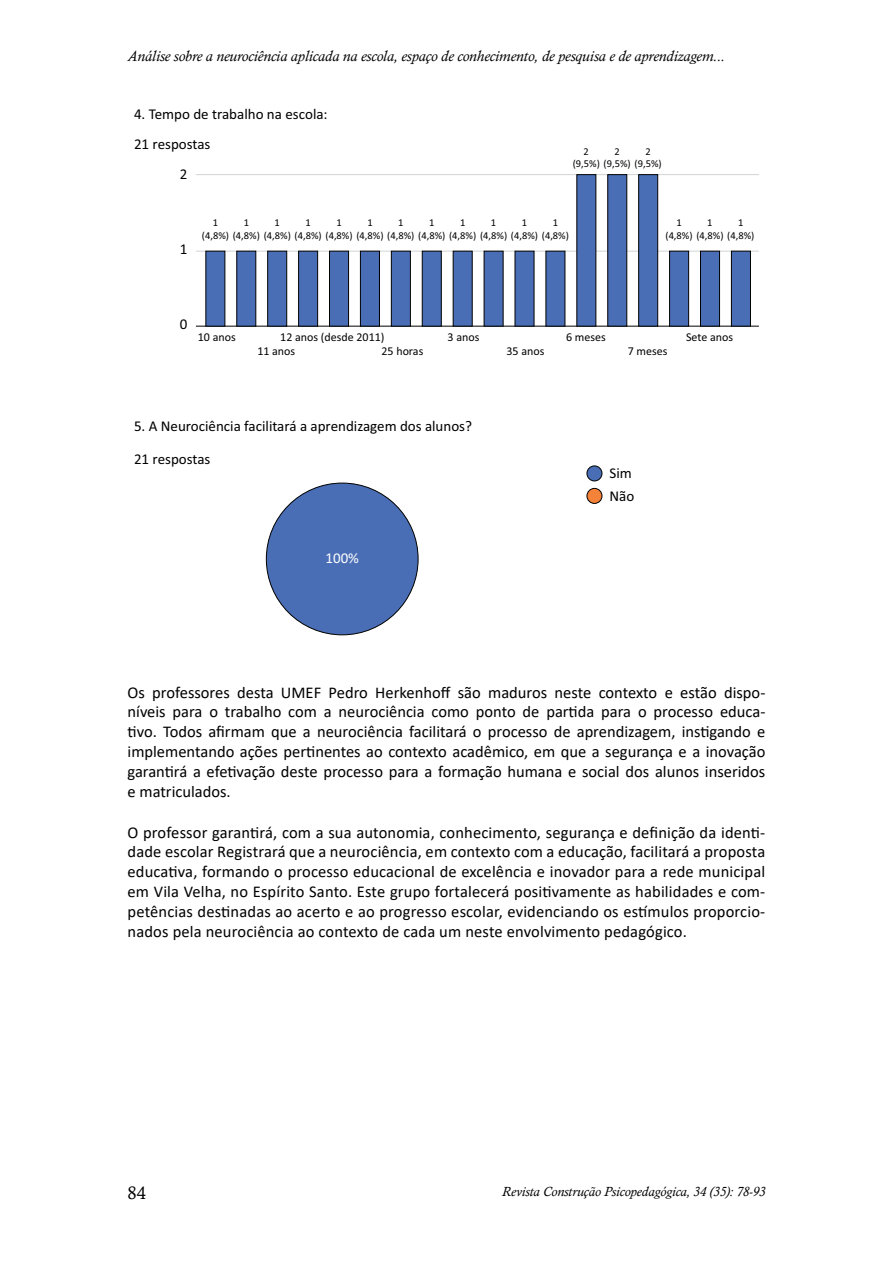
<style>
.page{position:relative;width:893px;height:1263px;background:#fff}
.page>*{position:absolute;margin:0;border:0;box-sizing:border-box;transform-origin:0 0}
.t1{font:18px "Calisto";color:#000}
.t2{font:16.5px/19.8px "Calibri";color:#000;text-align:justify}
.t3{font:15px/22.5px "Calibri";color:#000}
.t4{font:italic 15px "Calisto";color:#000}
.t5{font:15px "Calibri";color:#fff}
.t6{font:italic 13.5px "Calisto";color:#000}
.t7{font:12px "Calibri";color:#000}
.t8{font:10.5px/12.6px "Calibri";color:#000}
</style>
<div class="page">
<div style="left:266px;top:483px;width:152px;height:152px;background:#4a6eb5;border-radius:50%"></div>
<svg style="left:195px;top:325px;width:564px;height:179px"></svg>
<hr style="left:196px;top:251px;width:563px;height:1px;background:#d1d3d4">
<hr style="left:196px;top:174px;width:563px;height:1px;background:#d1d3d4">
<div style="left:515px;top:251px;width:19px;height:75px;background:#4a6eb5"></div>
<div style="left:484px;top:251px;width:19px;height:75px;background:#4a6eb5"></div>
<div style="left:453px;top:251px;width:20px;height:75px;background:#4a6eb5"></div>
<div style="left:422px;top:251px;width:20px;height:75px;background:#4a6eb5;border:1px solid #000"></div>
<div style="left:391px;top:251px;width:20px;height:75px;background:#4a6eb5;border:1px solid #000"></div>
<div style="left:360px;top:251px;width:20px;height:75px;background:#4a6eb5;border:1px solid #000"></div>
<div style="left:329px;top:251px;width:20px;height:75px;background:#4a6eb5;border:1px solid #000"></div>
<div style="left:298px;top:251px;width:20px;height:75px;background:#4a6eb5;border:1px solid #000"></div>
<div style="left:267px;top:251px;width:20px;height:75px;background:#4a6eb5;border:1px solid #000"></div>
<div style="left:236px;top:251px;width:20px;height:75px;background:#4a6eb5"></div>
<div style="left:205px;top:251px;width:20px;height:75px;background:#4a6eb5"></div>
<div style="left:545px;top:251px;width:20px;height:75px;background:#4a6eb5"></div>
<div style="left:700px;top:251px;width:20px;height:75px;background:#4a6eb5;border:1px solid #000"></div>
<div style="left:669px;top:251px;width:20px;height:75px;background:#4a6eb5;border:1px solid #000"></div>
<div style="left:731px;top:251px;width:20px;height:75px;background:#4a6eb5;border:1px solid #000"></div>
<div style="left:607px;top:174px;width:20px;height:152px;background:#4a6eb5;border:1px solid #000"></div>
<div style="left:576px;top:174px;width:20px;height:152px;background:#4a6eb5"></div>
<div style="left:638px;top:174px;width:20px;height:152px;background:#4a6eb5;border:1px solid #000"></div>
<p class="t4" style="left:128px;top:48px;width:599px">Análise sobre a neurociência aplicada na escola, espaço de conhecimento, de pesquisa e de aprendizagem...</p>
<p class="t3" style="left:134px;top:102px;width:195px">4. Tempo de trabalho na escola:</p>
<p class="t3" style="left:134px;top:132px;width:78px">21 respostas</p>
<p class="t3" style="left:180px;top:163px;width:9px">2</p>
<p class="t8" style="left:573px;top:145px;width:90px;text-indent:11px">2<br>(9,5%) (9,5%) (9,5%)</p>
<p class="t8" style="left:614px;top:145px;width:7px">2</p>
<p class="t8" style="left:645px;top:145px;width:7px">2</p>
<p class="t3" style="left:180px;top:238px;width:9px">1</p>
<p class="t8" style="left:202px;top:216px;width:369px;text-indent:11px">1<br>(4,8%) (4,8%) (4,8%) (4,8%) (4,8%) (4,8%) (4,8%) (4,8%) (4,8%) (4,8%) (4,8%) (4,8%)</p>
<p class="t8" style="left:244px;top:216px;width:7px">1</p>
<p class="t8" style="left:275px;top:216px;width:7px">1</p>
<p class="t8" style="left:305px;top:216px;width:7px">1</p>
<p class="t8" style="left:336px;top:216px;width:7px">1</p>
<p class="t8" style="left:367px;top:216px;width:7px">1</p>
<p class="t8" style="left:398px;top:216px;width:7px">1</p>
<p class="t8" style="left:429px;top:216px;width:7px">1</p>
<p class="t8" style="left:460px;top:216px;width:7px">1</p>
<p class="t8" style="left:491px;top:216px;width:7px">1</p>
<p class="t8" style="left:522px;top:216px;width:7px">1</p>
<p class="t8" style="left:553px;top:216px;width:7px">1</p>
<p class="t8" style="left:665px;top:216px;width:90px;text-indent:11px">1<br>(4,8%) (4,8%) (4,8%)</p>
<p class="t8" style="left:707px;top:216px;width:7px">1</p>
<p class="t8" style="left:738px;top:216px;width:7px">1</p>
<p class="t3" style="left:180px;top:313px;width:9px">0</p>
<p class="t7" style="left:198px;top:328px;width:39px">10 anos</p>
<p class="t7" style="left:280px;top:328px;width:106px">12 anos (desde 2011)</p>
<p class="t7" style="left:448px;top:328px;width:33px">3 anos</p>
<p class="t7" style="left:257px;top:342px;width:39px">11 anos</p>
<p class="t7" style="left:381px;top:343px;width:43px">25 horas</p>
<p class="t7" style="left:507px;top:342px;width:39px">35 anos</p>
<p class="t7" style="left:566px;top:328px;width:41px">6 meses</p>
<p class="t7" style="left:686px;top:328px;width:49px">Sete anos</p>
<p class="t7" style="left:628px;top:342px;width:41px">7 meses</p>
<p class="t3" style="left:134px;top:414px;width:339px">5. A Neurociência facilitará a aprendizagem dos alunos?</p>
<p class="t3" style="left:134px;top:447px;width:78px">21 respostas</p>
<p class="t5" style="left:325px;top:547px;width:35px">100%</p>
<p class="t3" style="left:609px;top:462px;width:26px">Sim<br>Não</p>
<p class="t2" style="left:128px;top:682px;width:639px">Os professores desta UMEF Pedro Herkenhoff são maduros neste contexto e estão dispo&shy;níveis para o trabalho com a neurociência como ponto de partida para o processo educa&shy;tivo. Todos afirmam que a neurociência facilitará o processo de aprendizagem, instigando e implementando ações pertinentes ao contexto acadêmico, em que a segurança e a inovação garantirá a efetivação deste processo para a formação humana e social dos alunos inseridos e matriculados.</p>
<p class="t2" style="left:128px;top:822px;width:639px">O professor garantirá, com a sua autonomia, conhecimento, segurança e definição da identi&shy;dade escolar Registrará que a neurociência, em contexto com a educação, facilitará a proposta educativa, formando o processo educacional de excelência e inovador para a rede municipal em Vila Velha, no Espírito Santo. Este grupo fortalecerá positivamente as habilidades e com&shy;petências destinadas ao acerto e ao progresso escolar, evidenciando os estímulos proporcio&shy;nados pela neurociência ao contexto de cada um neste envolvimento pedagógico.</p>
<p class="t1" style="left:128px;top:1182px;width:20px">84</p>
<p class="t6" style="left:502px;top:1183px;width:265px">Revista Construção Psicopedagógica, 34 (35): 78-93</p>
</div>
